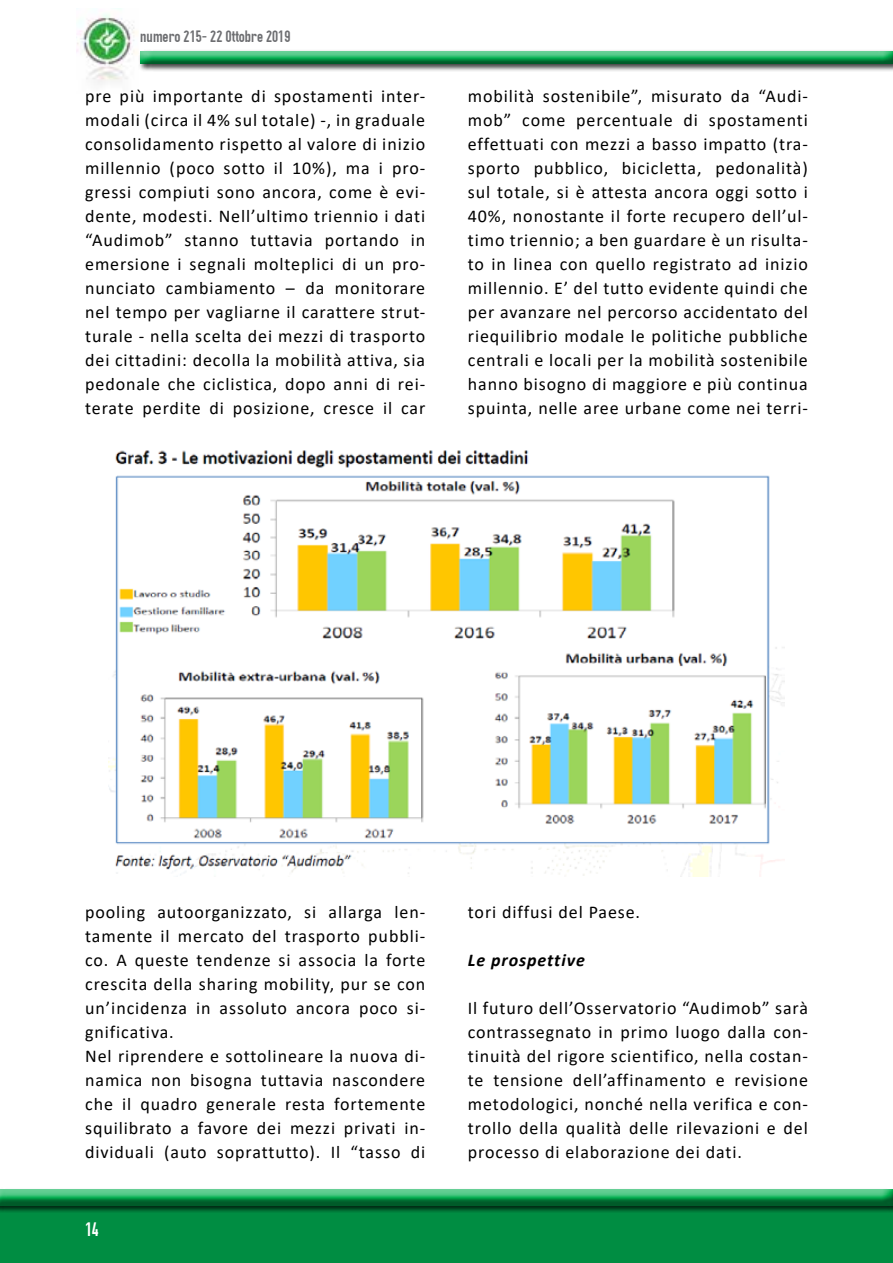
<style>
.page{position:relative;width:893px;height:1263px;background:#fff}
.page>*{position:absolute;margin:0;border:0;box-sizing:border-box;transform-origin:0 0}
.t1{font:19.5px "OSP DIN";color:#fff}
.t2{font:18px/24px "Calibri";letter-spacing:.05em;color:#000;text-align:justify}
.t3{font:italic 700 18px "Calibri";letter-spacing:.05em;color:#000}
.t4{font:16.5px "OSP DIN";color:#6d6e71}
</style>
<div class="page">
<img style="left:76px;top:14px;width:61px;height:70px">
<div style="left:139px;top:49px;width:754px;height:22px;background:#000;opacity:.75"></div>
<div style="left:140px;top:48px;width:753px;height:13px;background:#fff"></div>
<div style="left:140px;top:51px;width:753px;height:14px;background:#000;opacity:.49"></div>
<hr style="left:891px;top:49px;width:2px;height:22px;background:#000;opacity:.75">
<svg style="left:892px;top:49px;width:1px;height:16px"></svg>
<div style="left:0;top:1199px;width:893px;height:64px;background:#008d42"></div>
<div style="left:0;top:1188px;width:893px;height:25px;background:#000;opacity:.75"></div>
<div style="left:0;top:1186px;width:893px;height:16px;background:#fff"></div>
<div style="left:0;top:1189px;width:893px;height:17px;background:#000;opacity:.49"></div>
<hr style="left:891px;top:1188px;width:2px;height:25px;background:#000;opacity:.75">
<svg style="left:892px;top:1188px;width:1px;height:18px"></svg>
<img style="left:109px;top:450px;width:675px;height:426px">
<p class="t4" style="left:140px;top:28px;width:152px">numero 215- 22 Ottobre 2019</p>
<p class="t2" style="left:85px;top:84px;width:342px">pre più importante di spostamenti inter&shy;modali (circa il 4% sul totale) -, in graduale consolidamento rispetto al valore di inizio millennio (poco sotto il 10%), ma i pro&shy;gressi compiuti sono ancora, come è evi&shy;dente, modesti. Nell’ultimo triennio i dati “Audimob” stanno tuttavia portando in emersione i segnali molteplici di un pro&shy;nunciato cambiamento – da monitorare nel tempo per vagliarne il carattere strut&shy;turale - nella scelta dei mezzi di trasporto dei cittadini: decolla la mobilità attiva, sia pedonale che ciclistica, dopo anni di rei&shy;terate perdite di posizione, cresce il car</p>
<p class="t2" style="left:468px;top:83px;width:342px">mobilità sostenibile”, misurato da “Audi&shy;mob” come percentuale di spostamenti effettuati con mezzi a basso impatto (tra&shy;sporto pubblico, bicicletta, pedonalità) sul totale, si è attesta ancora oggi sotto i 40%, nonostante il forte recupero dell’ul&shy;timo triennio; a ben guardare è un risulta&shy;to in linea con quello registrato ad inizio millennio. E’ del tutto evidente quindi che per avanzare nel percorso accidentato del riequilibrio modale le politiche pubbliche centrali e locali per la mobilità sostenibile hanno bisogno di maggiore e più continua spuinta, nelle aree urbane come nei terri-</p>
<p class="t2" style="left:85px;top:899px;width:342px;text-align:left">pooling autoorganizzato, si allarga len&shy;tamente il mercato del trasporto pubbli&shy;co. A queste tendenze si associa la forte crescita della sharing mobility, pur se con un’incidenza in assoluto ancora poco si&shy;gnificativa.<br>Nel riprendere e sottolineare la nuova di&shy;namica non bisogna tuttavia nascondere che il quadro generale resta fortemente squilibrato a favore dei mezzi privati in&shy;dividuali (auto soprattutto). Il “tasso di</p>
<p class="t1" style="left:85px;top:1219px;width:15px">14</p>
<p class="t2" style="left:468px;top:899px;width:174px">tori diffusi del Paese.</p>
<p class="t3" style="left:468px;top:947px;width:118px">Le prospettive</p>
<p class="t2" style="left:468px;top:995px;width:342px">Il futuro dell’Osservatorio “Audimob” sarà contrassegnato in primo luogo dalla con&shy;tinuità del rigore scientifico, nella costan&shy;te tensione dell’affinamento e revisione metodologici, nonché nella verifica e con&shy;trollo della qualità delle rilevazioni e del processo di elaborazione dei dati.</p>
</div>
